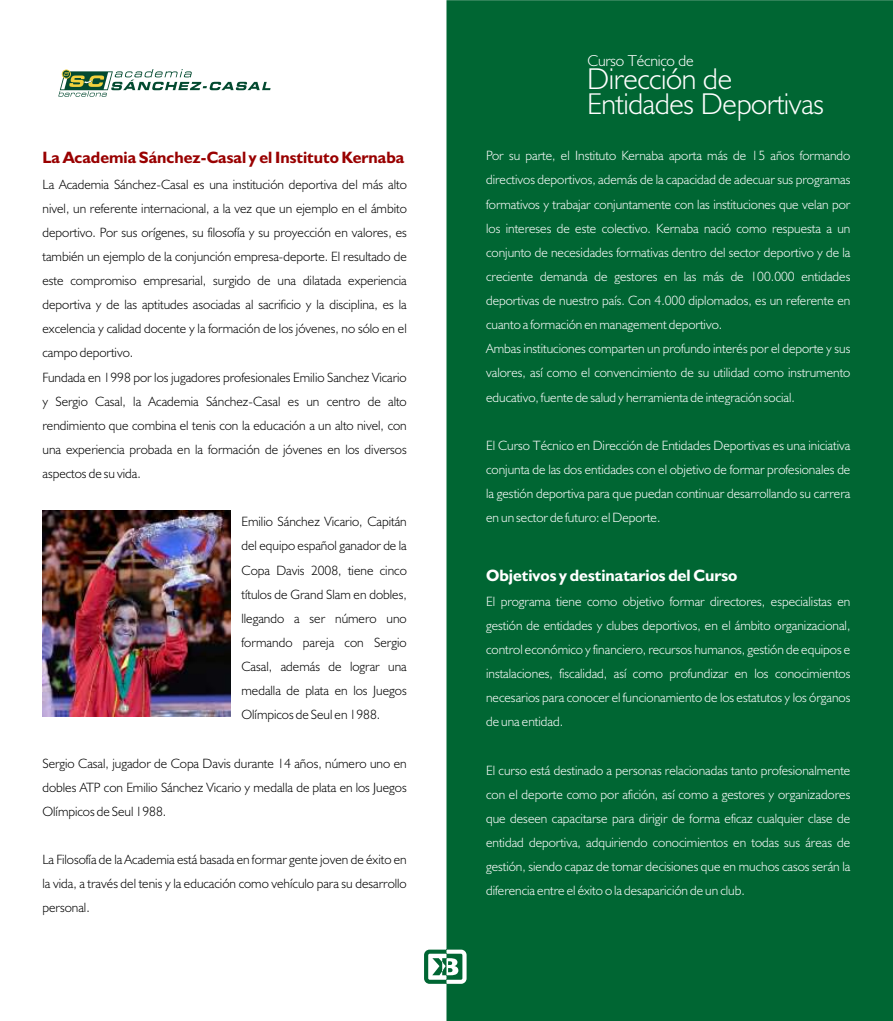
<style>
.page{position:relative;width:893px;height:1021px;background:#fff}
.page>*{position:absolute;margin:0;border:0;box-sizing:border-box;transform-origin:0 0}
.t1{font:300 30.15px/25.2px "Humanist 521 BT";letter-spacing:-.015em;color:#fff}
.t2{font:700 16.5px "Humanist 521 BT";color:#900}
.t3{font:700 16.5px "Humanist 521 BT";color:#fff}
.t4{font:300 15.9px "Humanist 521 BT";letter-spacing:-.015em;color:#fff}
.t5{font:300 13.5px/24.2px "Humanist 521 BT";color:#fff;text-align:justify}
.t6{font:300 13.5px/24.2px "Humanist 521 BT";color:#000;text-align:justify}
</style>
<div class="page">
<div style="left:424px;top:0;width:469px;height:1020px;background:#063"></div>
<svg style="left:58px;top:69px;width:213px;height:28px"></svg>
<img style="left:43px;top:510px;width:188px;height:206px">
<p class="t2" style="left:43px;top:151px;width:363px">La Academia Sánchez-Casal y el Instituto Kernaba</p>
<p class="t6" style="left:42px;top:173px;width:366px;text-align:left">La Academia Sánchez-Casal es una institución deportiva del más alto nivel, un referente internacional, a la vez que un ejemplo en el ámbito deportivo. Por sus orígenes, su filosofía y su proyección en valores, es también un ejemplo de la conjunción empresa-deporte. El resultado de este compromiso empresarial, surgido de una dilatada experiencia deportiva y de las aptitudes asociadas al sacrificio y la disciplina, es la excelencia y calidad docente y la formación de los jóvenes, no sólo en el campo deportivo.<br>Fundada en 1998 por los jugadores profesionales Emilio Sanchez Vicario y Sergio Casal, la Academia Sánchez-Casal es un centro de alto rendimiento que combina el tenis con la educación a un alto nivel, con una experiencia probada en la formación de jóvenes en los diversos aspectos de su vida.</p>
<p class="t6" style="left:241px;top:510px;width:167px">Emilio Sánchez Vicario, Capitán del equipo español ganador de la Copa Davis 2008, tiene cinco títulos de Grand Slam en dobles, llegando a ser número uno formando pareja con Sergio Casal, además de lograr una medalla de plata en los Juegos Olímpicos de Seul en 1988.</p>
<p class="t6" style="left:42px;top:752px;width:366px">Sergio Casal, jugador de Copa Davis durante 14 años, número uno en dobles ATP con Emilio Sánchez Vicario y medalla de plata en los Juegos Olímpicos de Seul 1988.</p>
<p class="t6" style="left:42px;top:848px;width:366px">La Filosofía de la Academia está basada en formar gente joven de éxito en la vida, a través del tenis y la educación como vehículo para su desarrollo personal.</p>
<p class="t4" style="left:587px;top:54px;width:108px">Curso Técnico de</p>
<h1 class="t1" style="left:587px;top:69px;width:238px">Dirección de<br>Entidades Deportivas</h1>
<p class="t5" style="left:486px;top:145px;width:366px;text-align:left">Por su parte, el Instituto Kernaba aporta más de 15 años formando directivos deportivos, además de la capacidad de adecuar sus programas formativos y trabajar conjuntamente con las instituciones que velan por los intereses de este colectivo. Kernaba nació como respuesta a un conjunto de necesidades formativas dentro del sector deportivo y de la creciente demanda de gestores en las más de 100.000 entidades deportivas de nuestro país. Con 4.000 diplomados, es un referente en cuanto a formación en management deportivo.<br>Ambas instituciones comparten un profundo interés por el deporte y sus valores, así como el convencimiento de su utilidad como instrumento educativo, fuente de salud y herramienta de integración social.</p>
<p class="t5" style="left:486px;top:434px;width:366px">El Curso Técnico en Dirección de Entidades Deportivas es una iniciativa conjunta de las dos entidades con el objetivo de formar profesionales de la gestión deportiva para que puedan continuar desarrollando su carrera en un sector de futuro: el Deporte.</p>
<p class="t3" style="left:486px;top:568px;width:253px">Objetivos y destinatarios del Curso</p>
<p class="t5" style="left:486px;top:590px;width:366px">El programa tiene como objetivo formar directores, especialistas en gestión de entidades y clubes deportivos, en el ámbito organizacional, control económico y financiero, recursos humanos, gestión de equipos e instalaciones, fiscalidad, así como profundizar en los conocimientos necesarios para conocer el funcionamiento de los estatutos y los órganos de una entidad.</p>
<p class="t5" style="left:486px;top:759px;width:366px">El curso está destinado a personas relacionadas tanto profesionalmente con el deporte como por afición, así como a gestores y organizadores que deseen capacitarse para dirigir de forma eficaz cualquier clase de entidad deportiva, adquiriendo conocimientos en todas sus áreas de gestión, siendo capaz de tomar decisiones que en muchos casos serán la diferencia entre el éxito o la desaparición de un club.</p>
</div>
